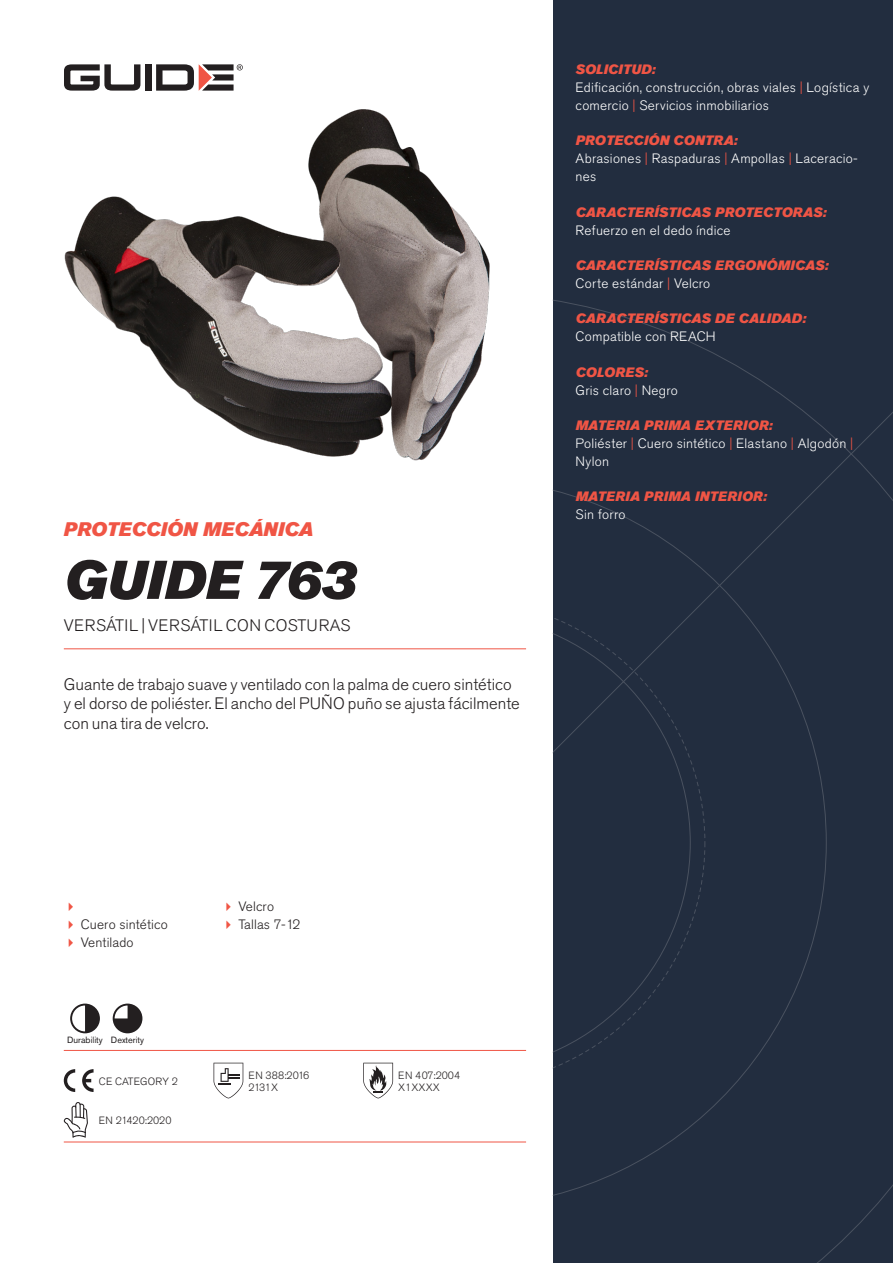
<style>
.page{position:relative;width:893px;height:1263px;background:#fff}
.page>*{position:absolute;margin:0;border:0;box-sizing:border-box;transform-origin:0 0}
.Rubrik{font:italic 54px "Akzidenz Grotesk Pro Super";color:#231f20}
.Överrubrik{font:italic 19.5px "Akzidenz Grotesk Pro Super";letter-spacing:-.005em;color:#f05545}
.Ingress{font:300 16.5px/19.8px "Akzidenz Grotesk Pro";color:#231f20}
.Product_-_AltSegment{font:300 16.5px "Akzidenz Grotesk Pro";letter-spacing:.01em;color:#231f20}
.Produkt_-_Brödtext{font:300 13.5px/18px "Akzidenz Grotesk Pro";letter-spacing:.02em;color:#fff}
.Produkt_-_Namn{font:italic 13.5px "Akzidenz Grotesk Pro Super";letter-spacing:.015em;color:#f05545}
.t1{font:300 13.5px "Akzidenz Grotesk Pro";letter-spacing:.01em;color:#231f20}
.t2{font:300 10.5px "Akzidenz Grotesk Pro";color:#231f20}
.Produkt_-_Egenskaper{font:9px "Akzidenz Grotesk Pro";color:#231f20}
.s1{color:#f05545}
</style>
<div class="page">
<div style="left:145px;top:64px;width:7px;height:27px;background:#231f20"></div>
<svg style="left:156px;top:64px;width:87px;height:27px"></svg>
<svg style="left:64px;top:64px;width:76px;height:27px"></svg>
<div style="left:553px;top:0;width:340px;height:1263px;background:#222d3f"></div>
<svg style="left:553px;top:300px;width:340px;height:963px"></svg>
<hr style="left:64px;top:1050px;width:462px;height:1px;background:#f05545">
<hr style="left:64px;top:1142px;width:462px;height:1px;background:#f05545">
<svg style="left:70px;top:1003px;width:30px;height:30px"></svg>
<svg style="left:113px;top:1003px;width:29px;height:30px"></svg>
<svg style="left:64px;top:1069px;width:11px;height:23px"></svg>
<svg style="left:82px;top:1069px;width:12px;height:23px"></svg>
<svg style="left:214px;top:1063px;width:29px;height:35px"></svg>
<svg style="left:363px;top:1063px;width:30px;height:35px"></svg>
<svg style="left:64px;top:1102px;width:24px;height:36px"></svg>
<img style="left:64px;top:109px;width:426px;height:352px">
<hr style="left:64px;top:648px;width:462px;height:1px;background:#f05545">
<p class="Överrubrik" style="left:64px;top:517px;width:251px">PROTECCIÓN MECÁNICA</p>
<p class="Rubrik" style="left:64px;top:545px;width:293px">GUIDE 763</p>
<p class="Product_-_AltSegment" style="left:64px;top:615px;width:288px">VERSÁTIL | VERSÁTIL CON COSTURAS</p>
<p class="Ingress" style="left:64px;top:674px;width:457px">Guante de trabajo suave y ventilado con la palma de cuero sintético y el dorso de poliéster. El ancho del PUÑO puño se ajusta fácilmente con una tira de velcro.</p>
<p class="Produkt_-_Namn" style="left:576px;top:60px;width:81px">SOLICITUD:</p>
<p class="Produkt_-_Brödtext" style="left:576px;top:78px;width:295px">Edificación, construcción, obras viales <span class="s1">|</span> Logística y comercio <span class="s1">|</span> Servicios inmobiliarios</p>
<p class="Produkt_-_Namn" style="left:576px;top:132px;width:163px">PROTECCIÓN CONTRA:</p>
<p class="Produkt_-_Brödtext" style="left:576px;top:150px;width:284px">Abrasiones <span class="s1">|</span> Raspaduras <span class="s1">|</span> Ampollas <span class="s1">|</span> Laceracio&shy;nes</p>
<p class="Produkt_-_Namn" style="left:576px;top:203px;width:252px">CARACTERÍSTICAS PROTECTORAS:</p>
<p class="Produkt_-_Brödtext" style="left:576px;top:221px;width:157px">Refuerzo en el dedo índice</p>
<p class="Produkt_-_Namn" style="left:576px;top:256px;width:254px">CARACTERÍSTICAS ERGONÓMICAS:</p>
<p class="Produkt_-_Brödtext" style="left:576px;top:274px;width:136px">Corte estándar <span class="s1">|</span> Velcro</p>
<p class="Produkt_-_Namn" style="left:576px;top:310px;width:232px">CARACTERÍSTICAS DE CALIDAD:</p>
<p class="Produkt_-_Brödtext" style="left:576px;top:328px;width:142px">Compatible con REACH</p>
<p class="Produkt_-_Namn" style="left:576px;top:363px;width:74px">COLORES:</p>
<p class="Produkt_-_Brödtext" style="left:576px;top:381px;width:104px">Gris claro <span class="s1">|</span> Negro</p>
<p class="Produkt_-_Namn" style="left:576px;top:416px;width:198px">MATERIA PRIMA EXTERIOR:</p>
<p class="Produkt_-_Brödtext" style="left:576px;top:434px;width:279px">Poliéster <span class="s1">|</span> Cuero sintético <span class="s1">|</span> Elastano <span class="s1">|</span> Algodón <span class="s1">|<br></span>Nylon</p>
<p class="Produkt_-_Namn" style="left:576px;top:488px;width:193px">MATERIA PRIMA INTERIOR:</p>
<p class="Produkt_-_Brödtext" style="left:576px;top:506px;width:51px">Sin forro</p>
<p class="t1" style="left:81px;top:916px;width:88px">Cuero sintético</p>
<p class="t1" style="left:81px;top:934px;width:54px">Ventilado</p>
<p class="Produkt_-_Egenskaper" style="left:67px;top:1034px;width:37px">Durability</p>
<p class="Produkt_-_Egenskaper" style="left:111px;top:1034px;width:35px">Dexterity</p>
<p class="t2" style="left:99px;top:1074px;width:81px">CE CATEGORY 2</p>
<p class="t2" style="left:99px;top:1113px;width:74px">EN 21420:2020</p>
<p class="t1" style="left:238px;top:898px;width:37px">Velcro</p>
<p class="t1" style="left:238px;top:916px;width:63px">Tallas 7-12</p>
<p class="t2" style="left:248px;top:1068px;width:62px">EN 388:2016</p>
<p class="t2" style="left:248px;top:1080px;width:31px">2131X</p>
<p class="t2" style="left:398px;top:1068px;width:63px">EN 407:2004</p>
<p class="t2" style="left:398px;top:1080px;width:43px">X1XXXX</p>
</div>
